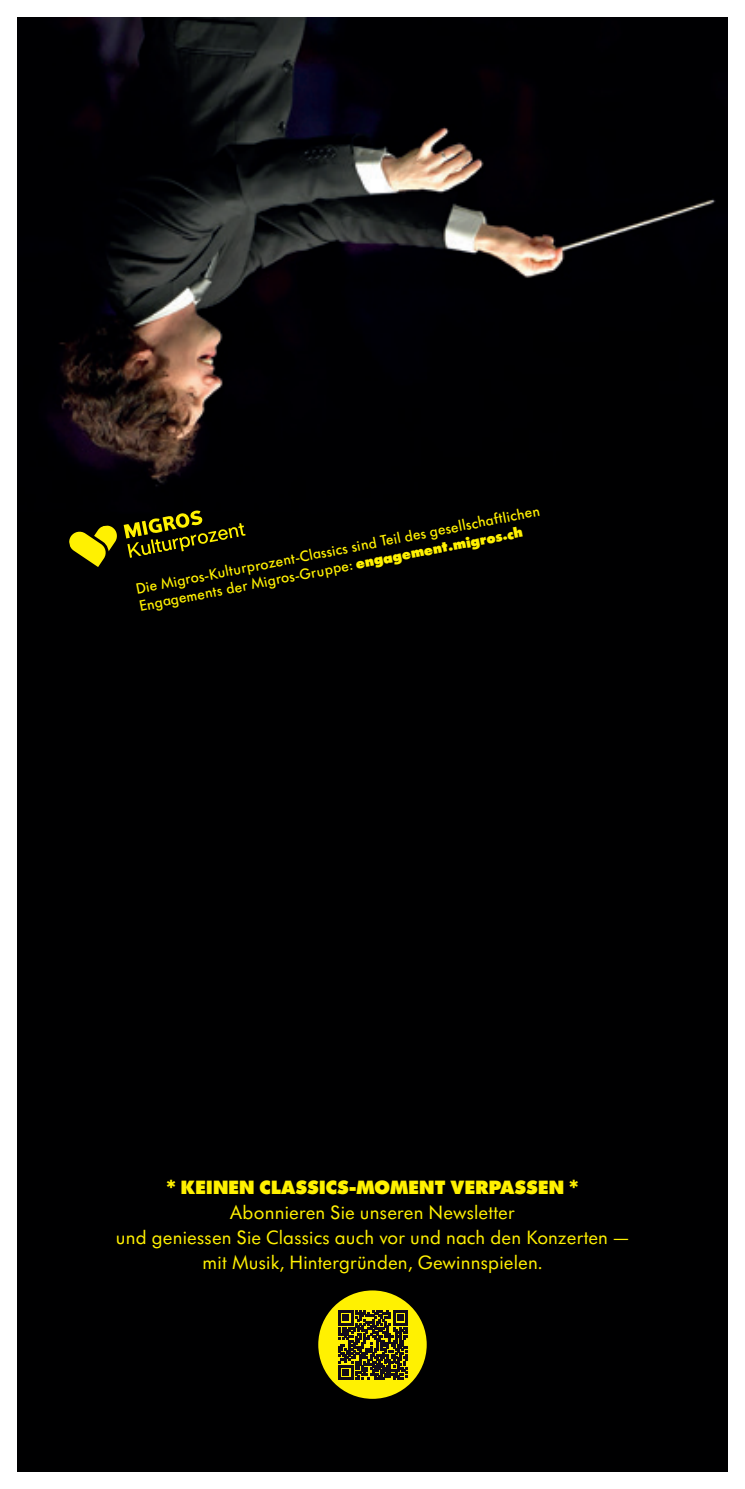
<style>
.page{position:relative;width:745px;height:1489px;background:#fff}
.page>*{position:absolute;margin:0;border:0;box-sizing:border-box;transform-origin:0 0}
.t1{font:20px/25px "Futura SB";letter-spacing:.01em;color:#fff101;text-align:center}
.t2{font:800 20px "Futura SB";letter-spacing:.01em;color:#fff101}
.t3{font:500 15.75px/17.5px "Futura SB";color:#fff101}
.s1{font-weight:800;font-size:15px}
</style>
<div class="page">
<img style="left:18px;top:18px;width:708px;height:1452px">
<svg style="left:68px;top:510px;width:177px;height:57px;background:#393601"></svg>
<div style="left:318px;top:1290px;width:108px;height:108px;background:#fff101;border-radius:50%"></div>
<svg style="left:338px;top:1310px;width:69px;height:69px"></svg>
<p class="t3" style="left:134px;top:580px;width:412px;rotate:-11deg">Die Migros-Kulturprozent-Classics sind Teil des gesellschaftlichen<br>Engagements der Migros-Gruppe: <span class="s1">engagement.migros.ch</span></p>
<p class="t2" style="left:166px;top:1175px;width:413px">* KEINEN CLASSICS-MOMENT VERPASSEN *</p>
<p class="t1" style="left:116px;top:1199px;width:514px">Abonnieren Sie unseren Newsletter<br>und geniessen Sie Classics auch vor und nach den Konzerten — mit Musik, Hintergründen, Gewinnspielen.</p>
</div>
